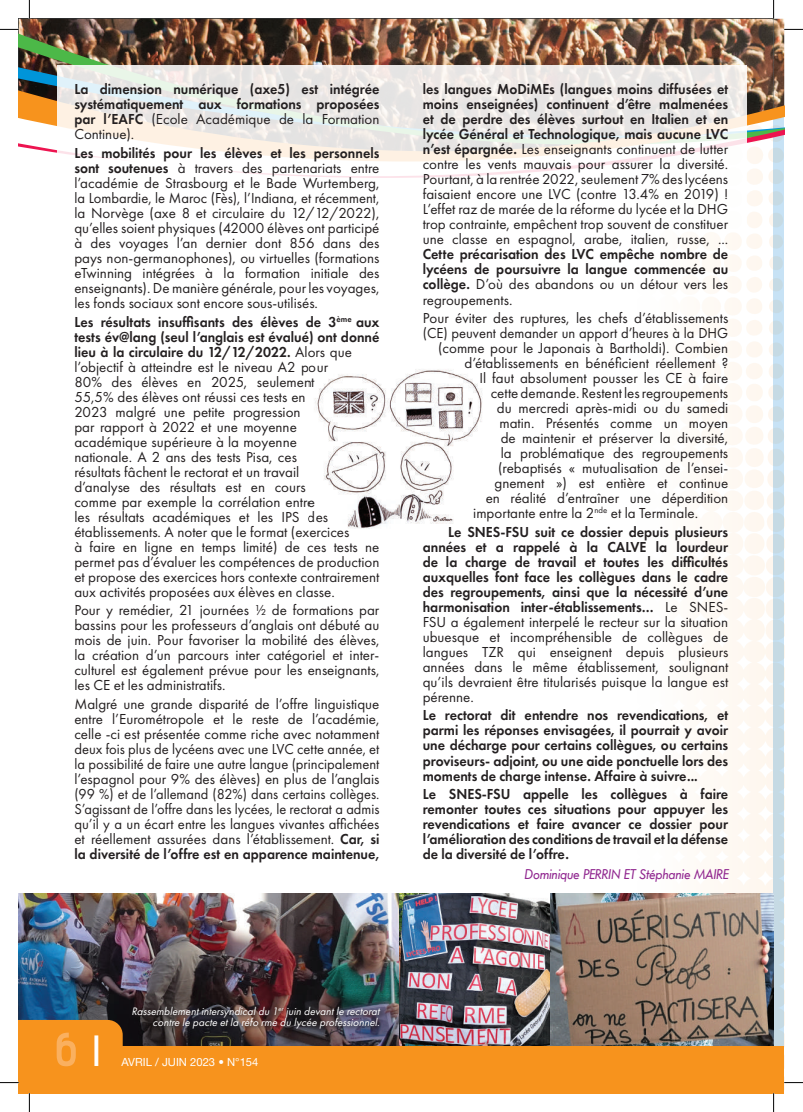
<style>
.page{position:relative;width:803px;height:1112px;background:#fff}
.page>*{position:absolute;margin:0;border:0;box-sizing:border-box;transform-origin:0 0}
.t1{font:700 56.25px "Jocelyn";color:#fab05f}
.t2{font:15px/15px "Futura PT";color:#231f20;text-align:justify}
.t3{font:600 15px/15px "Futura PT";color:#231f20;text-align:justify;scale:.94 1}
.t4{font:italic 13.75px "Futura BQ";color:#90268f}
.t5{font:italic 11.25px/11.2px "Futura PT";color:#fff;text-align:right}
.t6{font:11.25px "Helvetica Neue LT Std";color:#fff}
.s1{font-weight:400}
.s2{font-weight:600}
.s3{font-family:"Helvetica Neue LT Std";font-weight:400;font-stretch:condensed;font-size:42.75px;color:#fff}
</style>
<div class="page">
<img style="left:19px;top:893px;width:380px;height:152px">
<img style="left:399px;top:893px;width:151px;height:152px">
<svg style="left:710px;top:203px;width:74px;height:842px"></svg>
<img style="left:550px;top:893px;width:223px;height:152px">
<div style="left:773px;top:1045px;width:11px;height:47px;background:#f7931d"></div>
<div style="left:19px;top:1045px;width:754px;height:47px;background:#f7931d"></div>
<img style="left:19px;top:19px;width:765px;height:166px">
<svg style="left:57px;top:66px;width:689px;height:164px"></svg>
<img style="left:315px;top:369px;width:167px;height:160px">
<img style="left:130px;top:1004px;width:256px;height:30px">
<svg style="left:0;top:29px;width:19px;height:1px"></svg>
<svg style="left:784px;top:1081px;width:19px;height:2px"></svg>
<svg style="left:29px;top:0;width:1px;height:19px"></svg>
<svg style="left:0;top:1019px;width:123px;height:92px"></svg>
<img style="left:554px;top:0;width:249px;height:146px">
<svg style="left:773px;top:1092px;width:1px;height:19px"></svg>
<p class="t3" style="left:74px;top:82px;width:326px">La dimension numérique (axe5) est intégrée systématiquement aux formations proposées par l’EAFC <span class="s1">(Ecole Académique de la Formation Continue).</span></p>
<p class="t2" style="left:74px;top:145px;width:307px"><span class="s2">Les mobilités pour les élèves et les personnels sont soutenues</span> à travers des partenariats entre l’académie de Strasbourg et le Bade Wurtemberg, la Lombardie, le Maroc (Fès), l’Indiana, et récemment, la Norvège (axe 8 et circulaire du 12/12/2022), qu’elles soient physiques (42000 élèves ont participé à des voyages l’an dernier dont 856 dans des pays non-germanophones), ou virtuelles (formations eTwinning intégrées à la formation initiale des enseignants). De manière générale, pour les voyages, les fonds sociaux sont encore sous-utilisés.</p>
<p class="t2" style="left:74px;top:314px;width:307px;text-align:left"><span class="s2">Les résultats insuffisants des élèves de 3</span><sup>ème</sup> <span class="s2">aux tests év@lang (seul l’anglais est évalué) ont donné lieu à la circulaire du 12/12/2022.</span> Alors que l’objectif à atteindre est le niveau A2 pour<br>80% des élèves en 2025, seulement<br>55,5% des élèves ont réussi ces tests en<br>2023 malgré une petite progression<br>par rapport à 2022 et une moyenne<br>académique supérieure à la moyenne<br>nationale. A 2 ans des tests Pisa, ces<br>résultats fâchent le rectorat et un travail<br>d’analyse des résultats est en cours<br>comme par exemple la corrélation entre<br>les résultats académiques et les IPS des établissements. A noter que le format (exercices<br>à faire en ligne en temps limité) de ces tests ne permet pas d’évaluer les compétences de production et propose des exercices hors contexte contrairement aux activités proposées aux élèves en classe.</p>
<p class="t2" style="left:74px;top:602px;width:307px">Pour y remédier, 21 journées ½ de formations par bassins pour les professeurs d’anglais ont débuté au mois de juin. Pour favoriser la mobilité des élèves, la création d’un parcours inter catégoriel et inter&shy;culturel est également prévue pour les enseignants, les CE et les administratifs.</p>
<p class="t2" style="left:74px;top:696px;width:307px">Malgré une grande disparité de l’offre linguistique entre l’Eurométropole et le reste de l’académie, celle -ci est présentée comme riche avec notamment deux fois plus de lycéens avec une LVC cette année, et la possibilité de faire une autre langue (principalement l’espagnol pour 9% des élèves) en plus de l’anglais (99 %) et de l’allemand (82%) dans certains collèges.<br>S’agissant de l’offre dans les lycées, le rectorat a admis qu’il y a un écart entre les langues vivantes affichées et réellement assurées dans l’établissement. <span class="s2">Car, si la diversité de l’offre est en apparence maintenue,</span></p>
<p class="t2" style="left:423px;top:82px;width:307px"><span class="s2">les langues MoDiMEs (langues moins diffusées et moins enseignées) continuent d’être malmenées et de perdre des élèves surtout en Italien et en lycée Général et Technologique, mais aucune LVC n’est épargnée.</span> Les enseignants continuent de lutter contre les vents mauvais pour assurer la diversité.<br>Pourtant, à la rentrée 2022, seulement 7% des lycéens faisaient encore une LVC (contre 13.4% en 2019) !<br>L’effet raz de marée de la réforme du lycée et la DHG trop contrainte, empêchent trop souvent de constituer une classe en espagnol, arabe, italien, russe, ...</p>
<p class="t3" style="left:423px;top:247px;width:326px">Cette précarisation des LVC empêche nombre de lycéens de poursuivre la langue commencée au collège. <span class="s1">D’où des abandons ou un détour vers les regroupements.</span></p>
<p class="t2" style="left:423px;top:310px;width:307px">Pour éviter des ruptures, les chefs d’établissements</p>
<p class="t2" style="left:423px;top:325px;width:307px">(CE) peuvent demander un apport d’heures à la DHG</p>
<p class="t2" style="left:438px;top:340px;width:291px">(comme pour le Japonais à Bartholdi). Combien</p>
<p class="t2" style="left:464px;top:355px;width:265px">d’établissements en bénéficient réellement ?</p>
<p class="t2" style="left:479px;top:370px;width:250px">Il faut absolument pousser les CE à faire</p>
<p class="t2" style="left:491px;top:385px;width:239px">cette demande. Restent les regroupements</p>
<p class="t2" style="left:497px;top:400px;width:233px">du mercredi après-midi ou du samedi</p>
<p class="t2" style="left:499px;top:415px;width:230px">matin. Présentés comme un moyen</p>
<p class="t2" style="left:501px;top:430px;width:229px">de maintenir et préserver la diversité,</p>
<p class="t2" style="left:501px;top:445px;width:229px">la problématique des regroupements</p>
<p class="t2" style="left:498px;top:460px;width:231px">(rebaptisés « mutualisation de l’ensei-</p>
<p class="t2" style="left:494px;top:475px;width:235px">gnement ») est entière et continue</p>
<p class="t2" style="left:486px;top:490px;width:244px">en réalité d’entraîner une déperdition</p>
<p class="t2" style="left:473px;top:505px;width:226px">importante entre la 2<sup>nde</sup> et la Terminale.</p>
<p class="t3" style="left:423px;top:524px;width:326px;text-indent:25px">Le SNES-FSU suit ce dossier depuis plusieurs années et a rappelé à la CALVE la lourdeur de la charge de travail et toutes les difficultés auxquelles font face les collègues dans le cadre des regroupements, ainsi que la nécessité d’une harmonisation inter-établissements… <span class="s1">Le SNES-FSU a également interpelé le recteur sur la situation ubuesque et incompréhensible de collègues de langues TZR qui enseignent depuis plusieurs années dans le même établissement, soulignant qu’ils devraient être titularisés puisque la langue est pérenne.</span></p>
<p class="t3" style="left:423px;top:707px;width:326px">Le rectorat dit entendre nos revendications, et parmi les réponses envisagées, il pourrait y avoir une décharge pour certains collègues, ou certains proviseurs- adjoint, ou une aide ponctuelle lors des moments de charge intense. Affaire à suivre...</p>
<p class="t3" style="left:423px;top:786px;width:326px">Le SNES-FSU appelle les collègues à faire remonter toutes ces situations pour appuyer les revendications et faire avancer ce dossier pour l’amélioration des conditions de travail et la défense de la diversité de l’offre.</p>
<p class="t4" style="left:524px;top:865px;width:206px">Dominique PERRIN ET Stéphanie MAIRE</p>
<h1 class="t1" style="left:54px;top:1018px;width:48px">6 <span class="s3">I</span></h1>
<p class="t5" style="left:131px;top:1005px;width:252px">Rassemblementintersyndicaldu 1<sup>er</sup> juin devantle rectorat contre le pacte etla réfo rme du lycée professionnel.</p>
<p class="t6" style="left:122px;top:1054px;width:138px">AVRIL / JUIN 2023 • N°154</p>
</div>
